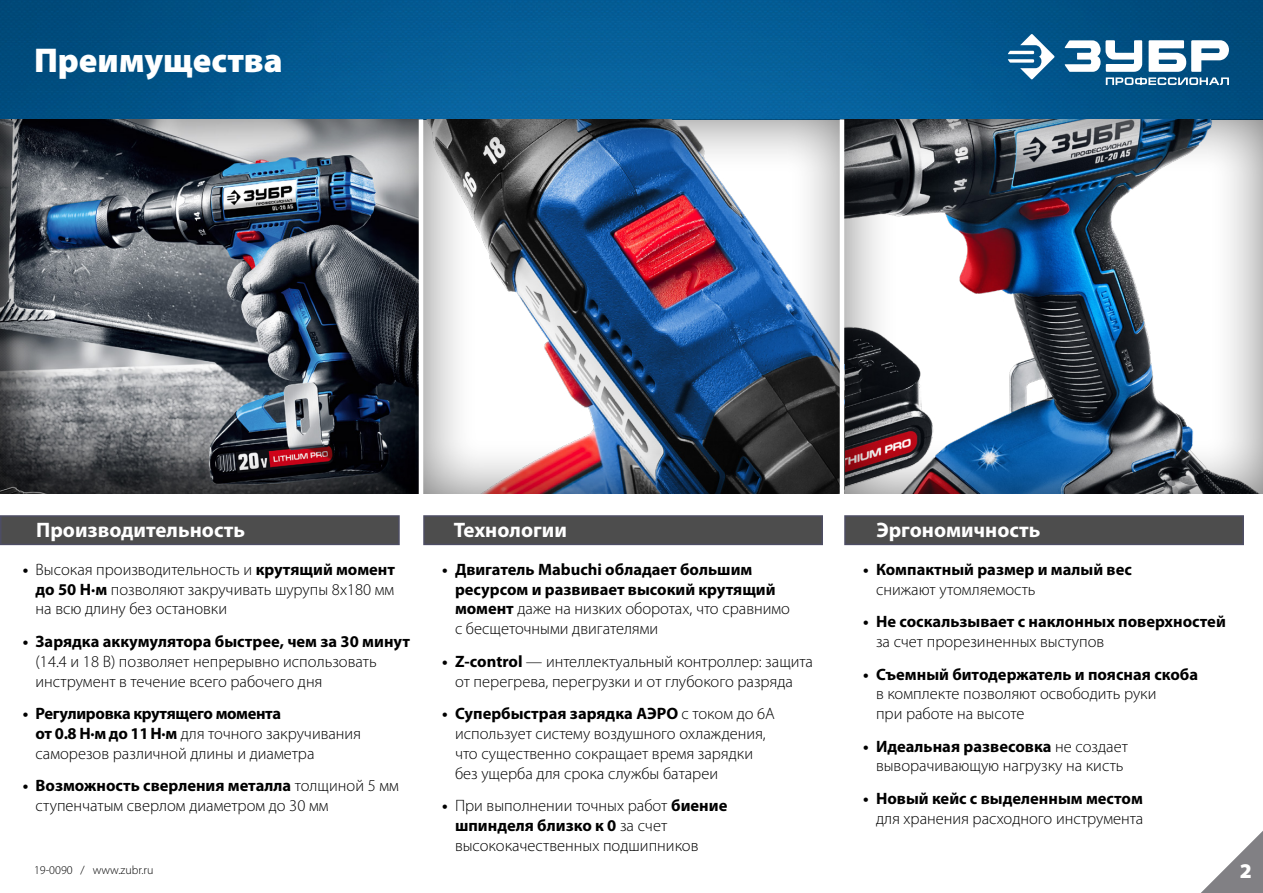
<style>
.page{position:relative;width:1263px;height:893px;background:#fff}
.page>*{position:absolute;margin:0;border:0;box-sizing:border-box;transform-origin:0 0}
.t1{font:900 34.5px "Myriad Pro";color:#fff}
.t2{font:700 21px "Myriad Pro";color:#fff}
.t3{font:900 21px "Myriad Pro";color:#fff}
.t4{font:300 16.5px/19.8px "Myriad Pro";color:#000}
.t5{font:700 16.5px/19.8px "Myriad Pro";color:#000}
.t6{font:300 12px "Myriad Pro";color:#000}
.s1{font-weight:700}
.s2{font-weight:300}
</style>
<div class="page">
<img style="left:0;top:0;width:1263px;height:109px">
<div style="left:1px;top:516px;width:398px;height:28px;background:#4d4d4d"></div>
<div style="left:424px;top:516px;width:398px;height:28px;background:#4d4d4d"></div>
<div style="left:845px;top:516px;width:398px;height:28px;background:#4d4d4d"></div>
<div style="left:0;top:109px;width:433px;height:385px;background:#000;opacity:.55"></div>
<div style="left:411px;top:109px;width:446px;height:385px;background:#000;opacity:.55"></div>
<div style="left:831px;top:109px;width:432px;height:385px;background:#000;opacity:.55"></div>
<svg style="left:1201px;top:831px;width:62px;height:62px"></svg>
<hr style="left:419px;top:119px;width:4px;height:379px;background:#fff">
<hr style="left:840px;top:119px;width:4px;height:379px;background:#fff">
<svg style="left:1007px;top:34px;width:48px;height:46px"></svg>
<svg style="left:1064px;top:40px;width:165px;height:45px"></svg>
<h1 class="t1" style="left:34px;top:37px;width:250px">Преимущества</h1>
<p class="t2" style="left:36px;top:517px;width:210px">Производительность</p>
<p class="t2" style="left:454px;top:517px;width:114px">Технологии</p>
<p class="t2" style="left:876px;top:517px;width:166px">Эргономичность</p>
<p class="t4" style="left:36px;top:559px;width:361px;text-align:justify;text-indent:-13px"><span class="s1">•</span> Высокая производительность и <span class="s1">крутящий момент до 50 Н·м</span> позволяют закручивать шурупы 8х180 мм на всю длину без остановки</p>
<p class="t5" style="left:23px;top:631px;width:389px">• Зарядка аккумулятора быстрее, чем за 30 минут</p>
<p class="t4" style="left:36px;top:651px;width:343px">(14.4 и 18 В) позволяет непрерывно использовать инструмент в течение всего рабочего дня</p>
<p class="t4" style="left:36px;top:704px;width:327px;text-indent:-13px"><span class="s1">• Регулировка крутящего момента<br>от 0.8 Н·м до 11 Н·м</span> для точного закручивания саморезов различной длины и диаметра</p>
<p class="t4" style="left:36px;top:776px;width:365px;text-indent:-13px"><span class="s1">• Возможность сверления металла</span> толщиной 5 мм ступенчатым сверлом диаметром до 30 мм</p>
<p class="t5" style="left:455px;top:559px;width:336px;text-indent:-13px">• Двигатель Mabuchi обладает большим ресурсом и развивает высокий крутящий момент <span class="s2">даже на низких оборотах, что сравнимо с бесщеточными двигателями</span></p>
<p class="t4" style="left:442px;top:651px;width:372px;text-align:center"><span class="s1">• Z-control</span> — интеллектуальный контроллер: защита от перегрева, перегрузки и от глубокого разряда</p>
<p class="t4" style="left:455px;top:704px;width:321px;text-indent:-13px"><span class="s1">• Супербыстрая зарядка АЭРО</span> с током до 6А использует систему воздушного охлаждения, что существенно сокращает время зарядки без ущерба для срока службы батареи</p>
<p class="t4" style="left:455px;top:795px;width:274px;text-indent:-13px"><span class="s1">•</span> При выполнении точных работ <span class="s1">биение шпинделя близко к 0</span> за счет высококачественных подшипников</p>
<p class="t5" style="left:863px;top:559px;width:270px">• Компактный размер и малый вес</p>
<p class="t4" style="left:876px;top:579px;width:161px">снижают утомляемость</p>
<p class="t5" style="left:863px;top:611px;width:364px">• Не соскальзывает с наклонных поверхностей</p>
<p class="t4" style="left:876px;top:631px;width:230px">за счет прорезиненных выступов</p>
<p class="t5" style="left:863px;top:663px;width:336px">• Съемный битодержатель и поясная скоба</p>
<p class="t4" style="left:876px;top:684px;width:282px">в комплекте позволяют освободить руки при работе на высоте</p>
<p class="t4" style="left:863px;top:736px;width:266px;text-align:center"><span class="s1">• Идеальная развесовка</span> не создает выворачивающую нагрузку на кисть</p>
<p class="t5" style="left:863px;top:788px;width:281px">• Новый кейс с выделенным местом</p>
<p class="t4" style="left:876px;top:808px;width:269px">для хранения расходного инструмента</p>
<p class="t6" style="left:34px;top:862px;width:121px">19-0090 / www.zubr.ru</p>
<p class="t3" style="left:1240px;top:856px;width:14px">2</p>
</div>
